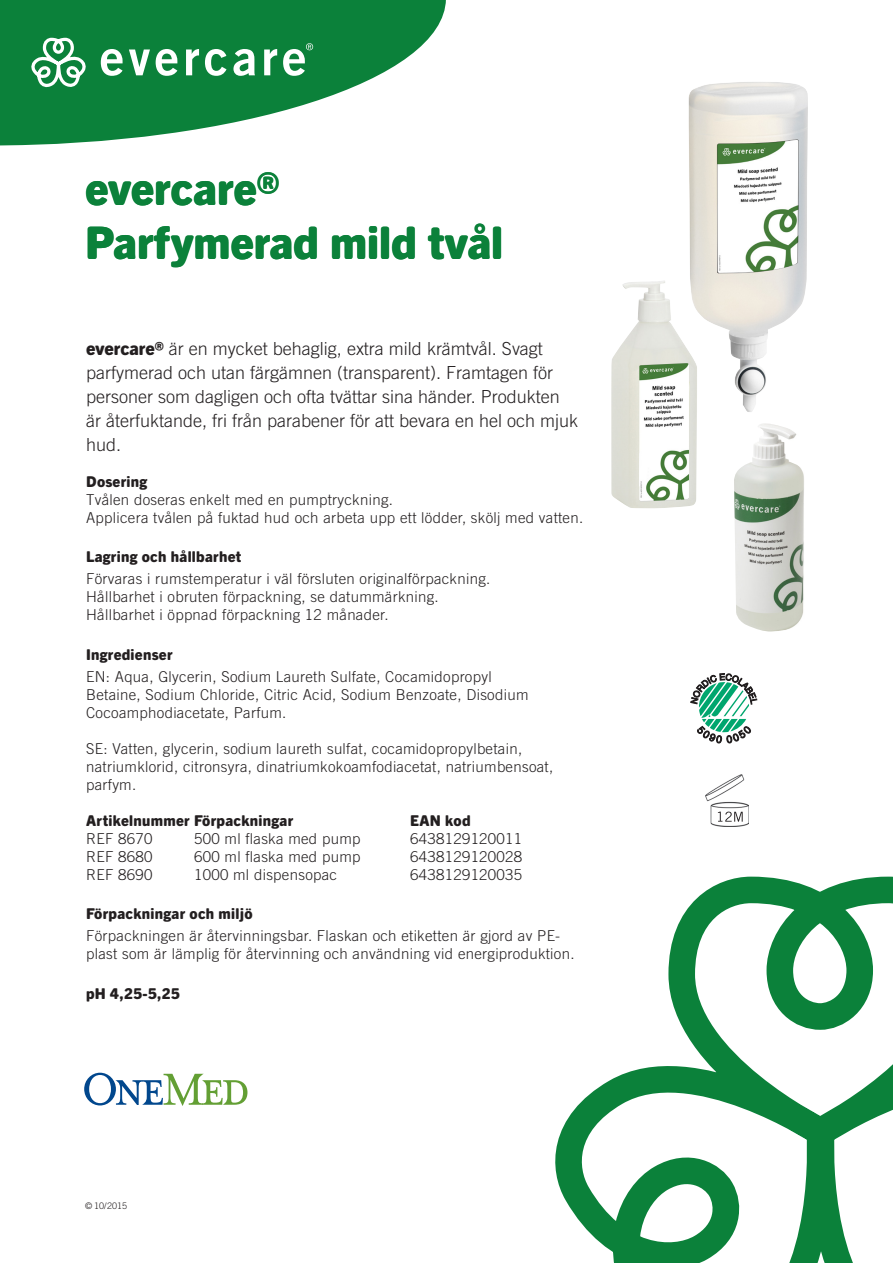
<style>
.page{position:relative;width:893px;height:1263px;background:#fff}
.page>*{position:absolute;margin:0;border:0;box-sizing:border-box;transform-origin:0 0}
.t1{font:800 45px/54px "Trade Gothic Next SR Pro";color:#0b813a}
.intro_text_12_16{font:300 18px/24px "Trade Gothic LT Std";color:#231f20}
.BASIC_10_12{font:300 15px/18px "Trade Gothic OT";letter-spacing:.02em;color:#231f20}
.Bold_headline{font:800 15px "Trade Gothic Next SR Pro";letter-spacing:.02em;color:#231f20}
.BASIC_10_12-2{font:800 15px "Trade Gothic Next SR Pro";letter-spacing:.02em;color:#231f20}
.intro_text_12_16-2{font:800 15px "Trade Gothic Next SR Pro";letter-spacing:.02em;color:#231f20}
.Revision_No{font:300 9px "Trade Gothic LT Com";letter-spacing:-.015em;color:#231f20}
.s1{font-family:"Trade Gothic Next SR Pro";font-weight:800}
</style>
<div class="page">
<img style="left:611px;top:281px;width:86px;height:227px">
<img style="left:706px;top:774px;width:42px;height:52px">
<svg style="left:718px;top:812px;width:25px;height:10px"></svg>
<svg style="left:555px;top:876px;width:338px;height:387px"></svg>
<svg style="left:0;top:129px;width:198px;height:17px;fill:#0b813a"></svg>
<svg style="left:0;top:0;width:446px;height:129px;fill:#0b813a"></svg>
<svg style="left:28px;top:36px;width:61px;height:56px"></svg>
<svg style="left:101px;top:49px;width:22px;height:27px"></svg>
<svg style="left:129px;top:49px;width:21px;height:26px"></svg>
<svg style="left:156px;top:49px;width:21px;height:27px"></svg>
<svg style="left:186px;top:49px;width:13px;height:26px"></svg>
<svg style="left:205px;top:49px;width:22px;height:27px"></svg>
<svg style="left:233px;top:49px;width:22px;height:27px"></svg>
<svg style="left:264px;top:49px;width:13px;height:26px"></svg>
<svg style="left:283px;top:43px;width:30px;height:33px"></svg>
<img style="left:689px;top:82px;width:119px;height:330px">
<svg style="left:84px;top:1073px;width:163px;height:33px"></svg>
<img style="left:734px;top:423px;width:70px;height:208px">
<svg style="left:691px;top:673px;width:66px;height:70px"></svg>
<p class="t1" style="left:85px;top:159px;width:420px">evercare®<br>Parfymerad mild tvål</p>
<p class="intro_text_12_16" style="left:86px;top:336px;width:494px"><span class="s1">evercare®</span> är en mycket behaglig, extra mild krämtvål. Svagt parfymerad och utan färgämnen (transparent). Framtagen för personer som dagligen och ofta tvättar sina händer. Produkten är återfuktande, fri från parabener för att bevara en hel och mjuk hud.</p>
<p class="intro_text_12_16-2" style="left:86px;top:471px;width:63px">Dosering</p>
<p class="BASIC_10_12" style="left:86px;top:490px;width:499px">Tvålen doseras enkelt med en pumptryckning.<br>Applicera tvålen på fuktad hud och arbeta upp ett lödder, skölj med vatten.</p>
<p class="Bold_headline" style="left:86px;top:546px;width:157px">Lagring och hållbarhet</p>
<p class="BASIC_10_12" style="left:86px;top:570px;width:406px">Förvaras i rumstemperatur i väl försluten originalförpackning.<br>Hållbarhet i obruten förpackning, se datummärkning.<br>Hållbarhet i öppnad förpackning 12 månader.</p>
<p class="Bold_headline" style="left:86px;top:644px;width:88px">Ingredienser</p>
<p class="BASIC_10_12" style="left:86px;top:667px;width:444px">EN: Aqua, Glycerin, Sodium Laureth Sulfate, Cocamidopropyl<br>Betaine, Sodium Chloride, Citric Acid, Sodium Benzoate, Disodium<br>Cocoamphodiacetate, Parfum.</p>
<p class="BASIC_10_12" style="left:86px;top:739px;width:469px">SE: Vatten, glycerin, sodium laureth sulfat, cocamidopropylbetain, natriumklorid, citronsyra, dinatriumkokoamfodiacetat, natriumbensoat, parfym.</p>
<p class="BASIC_10_12-2" style="left:86px;top:810px;width:209px">Artikelnummer Förpackningar</p>
<p class="BASIC_10_12-2" style="left:410px;top:810px;width:62px">EAN kod</p>
<p class="BASIC_10_12" style="left:86px;top:829px;width:68px">REF 8670</p>
<p class="BASIC_10_12" style="left:194px;top:829px;width:168px">500 ml flaska med pump</p>
<p class="BASIC_10_12" style="left:410px;top:829px;width:114px">6438129120011</p>
<p class="BASIC_10_12" style="left:86px;top:847px;width:68px">REF 8680</p>
<p class="BASIC_10_12" style="left:194px;top:847px;width:168px">600 ml flaska med pump</p>
<p class="BASIC_10_12" style="left:410px;top:847px;width:114px">6438129120028</p>
<p class="BASIC_10_12" style="left:86px;top:865px;width:68px">REF 8690</p>
<p class="BASIC_10_12" style="left:194px;top:865px;width:144px">1000 ml dispensopac</p>
<p class="BASIC_10_12" style="left:410px;top:865px;width:114px">6438129120035</p>
<p class="Bold_headline" style="left:86px;top:903px;width:168px">Förpackningar och miljö</p>
<p class="BASIC_10_12" style="left:86px;top:927px;width:490px">Förpackningen är återvinningsbar. Flaskan och etiketten är gjord av PE&shy;plast som är lämplig för återvinning och användning vid energiproduktion.</p>
<p class="Bold_headline" style="left:86px;top:983px;width:95px">pH 4,25-5,25</p>
<p class="Revision_No" style="left:85px;top:1200px;width:43px">© 10/2015</p>
</div>
